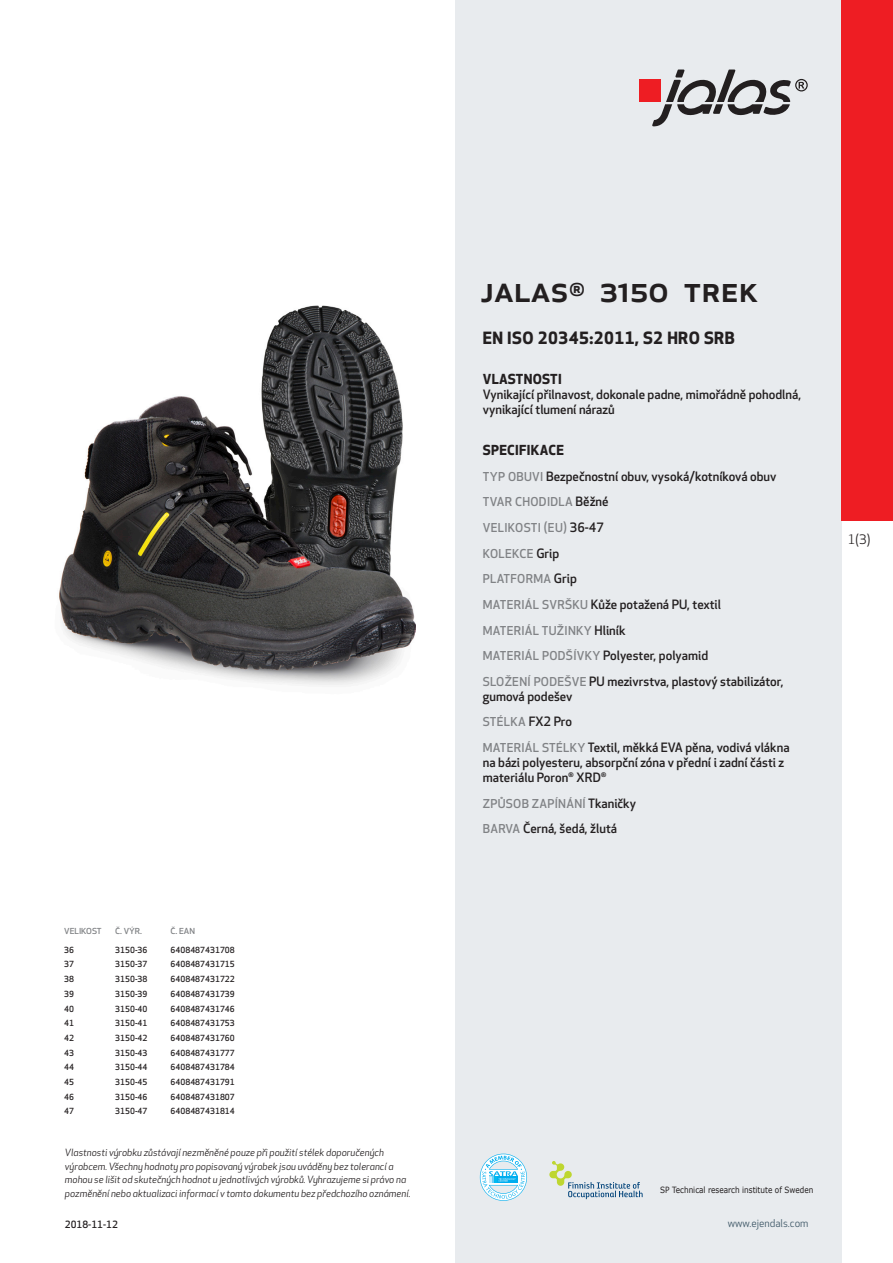
<style>
.page{position:relative;width:893px;height:1263px;background:#fff}
.page>*{position:absolute;margin:0;border:0;box-sizing:border-box;transform-origin:0 0}
.prodname{font:500 36px "Apex New";color:#231f20}
.Funktion_body{font:700 16.5px "Apex New";letter-spacing:.025em;color:#231f20}
.Funktion_body-2{font:700 13.5px "Apex New";letter-spacing:.025em;color:#231f20}
.t1{font:12.75px "Apex New";color:#231f20}
.Funktion_body-3{font:500 12.6px/15px "Apex New";color:#231f20}
.Funktion_body-4{font:500 12px "Apex New";letter-spacing:.025em;color:#808285}
.t2{font:10.5px "Apex New";color:#405968}
.t3{font:italic 9.75px/13.5px "Apex New";color:#231f20}
.Sidfot_datum{font:500 9.75px "Apex New";color:#231f20}
.t4{font:8.55px "Verdana";color:#231f20;scale:.85 1}
.ArticleTable_body{font:500 8.25px "Apex New";color:#231f20}
.ArticeTable_header{font:500 8.1px "Apex New";color:#808285;scale:1.06 1}
.s1{font-size:12px;color:#808285}
.s2{font-size:12.6px;color:#231f20}
</style>
<div class="page">
<div style="left:455px;top:0;width:387px;height:1263px;background:#e8ebee"></div>
<svg style="left:549px;top:1161px;width:94px;height:38px"></svg>
<svg style="left:480px;top:1154px;width:47px;height:47px"></svg>
<div style="left:639px;top:80px;width:22px;height:22px;background:#ee1d23"></div>
<svg style="left:652px;top:70px;width:156px;height:56px"></svg>
<div style="left:842px;top:0;width:51px;height:520px;background:#ee1d23"></div>
<img style="left:59px;top:305px;width:356px;height:380px">
<p class="ArticeTable_header" style="left:64px;top:925px;width:37px">VELIKOST</p>
<p class="ArticeTable_header" style="left:115px;top:925px;width:27px">Č. VÝR.</p>
<p class="ArticeTable_header" style="left:171px;top:925px;width:25px">Č. EAN</p>
<p class="ArticleTable_body" style="left:64px;top:944px;width:11px">36</p>
<p class="ArticleTable_body" style="left:115px;top:944px;width:34px">3150-36</p>
<p class="ArticleTable_body" style="left:171px;top:944px;width:66px">6408487431708</p>
<p class="ArticleTable_body" style="left:64px;top:959px;width:11px">37</p>
<p class="ArticleTable_body" style="left:115px;top:959px;width:34px">3150-37</p>
<p class="ArticleTable_body" style="left:171px;top:959px;width:66px">6408487431715</p>
<p class="ArticleTable_body" style="left:64px;top:973px;width:11px">38</p>
<p class="ArticleTable_body" style="left:115px;top:973px;width:34px">3150-38</p>
<p class="ArticleTable_body" style="left:171px;top:973px;width:66px">6408487431722</p>
<p class="ArticleTable_body" style="left:64px;top:988px;width:11px">39</p>
<p class="ArticleTable_body" style="left:115px;top:988px;width:34px">3150-39</p>
<p class="ArticleTable_body" style="left:171px;top:988px;width:66px">6408487431739</p>
<p class="ArticleTable_body" style="left:64px;top:1003px;width:11px">40</p>
<p class="ArticleTable_body" style="left:115px;top:1003px;width:34px">3150-40</p>
<p class="ArticleTable_body" style="left:171px;top:1003px;width:66px">6408487431746</p>
<p class="ArticleTable_body" style="left:64px;top:1018px;width:11px">41</p>
<p class="ArticleTable_body" style="left:115px;top:1018px;width:34px">3150-41</p>
<p class="ArticleTable_body" style="left:171px;top:1018px;width:66px">6408487431753</p>
<p class="ArticleTable_body" style="left:64px;top:1032px;width:11px">42</p>
<p class="ArticleTable_body" style="left:115px;top:1032px;width:34px">3150-42</p>
<p class="ArticleTable_body" style="left:171px;top:1032px;width:66px">6408487431760</p>
<p class="ArticleTable_body" style="left:64px;top:1047px;width:11px">43</p>
<p class="ArticleTable_body" style="left:115px;top:1047px;width:34px">3150-43</p>
<p class="ArticleTable_body" style="left:171px;top:1047px;width:66px">6408487431777</p>
<p class="ArticleTable_body" style="left:64px;top:1062px;width:11px">44</p>
<p class="ArticleTable_body" style="left:115px;top:1062px;width:34px">3150-44</p>
<p class="ArticleTable_body" style="left:171px;top:1062px;width:66px">6408487431784</p>
<p class="ArticleTable_body" style="left:64px;top:1076px;width:11px">45</p>
<p class="ArticleTable_body" style="left:115px;top:1076px;width:34px">3150-45</p>
<p class="ArticleTable_body" style="left:171px;top:1076px;width:66px">6408487431791</p>
<p class="ArticleTable_body" style="left:64px;top:1091px;width:11px">46</p>
<p class="ArticleTable_body" style="left:115px;top:1091px;width:34px">3150-46</p>
<p class="ArticleTable_body" style="left:171px;top:1091px;width:66px">6408487431807</p>
<p class="ArticleTable_body" style="left:64px;top:1106px;width:11px">47</p>
<p class="ArticleTable_body" style="left:115px;top:1106px;width:34px">3150-47</p>
<p class="ArticleTable_body" style="left:171px;top:1106px;width:66px">6408487431814</p>
<p class="t3" style="left:65px;top:1146px;width:347px">Vlastnosti výrobku zůstávají nezměněné pouze při použití stélek doporučených výrobcem. Všechny hodnoty pro popisovaný výrobek jsou uváděny bez tolerancí a mohou se lišit od skutečných hodnot u jednotlivých výrobků. Vyhrazujeme si právo na pozměnění nebo aktualizaci informací v tomto dokumentu bez předchozího oznámení.</p>
<p class="Sidfot_datum" style="left:65px;top:1218px;width:54px">2018-11-12</p>
<p class="prodname" style="left:480px;top:265px;width:279px">JALAS<sup>®</sup> 3150 Trek</p>
<p class="Funktion_body" style="left:483px;top:326px;width:253px">EN ISO 20345:2011, S2 HRO SRB</p>
<p class="Funktion_body-2" style="left:483px;top:370px;width:80px">VLASTNOSTI</p>
<p class="Funktion_body-3" style="left:483px;top:387px;width:320px">Vynikající přilnavost, dokonale padne, mimořádně pohodlná, vynikající tlumení nárazů</p>
<p class="Funktion_body-2" style="left:483px;top:440px;width:83px">SPECIFIKACE</p>
<p class="Funktion_body-3" style="left:483px;top:468px;width:295px"><span class="s1">TYP OBUVI</span> Bezpečnostní obuv, vysoká/kotníková obuv</p>
<p class="Funktion_body-4" style="left:483px;top:494px;width:127px">TVAR CHODIDLA <span class="s2">Běžné</span></p>
<p class="Funktion_body-4" style="left:483px;top:520px;width:123px">VELIKOSTI (EU) <span class="s2">36-47</span></p>
<p class="Funktion_body-4" style="left:483px;top:545px;width:78px">KOLEKCE <span class="s2">Grip</span></p>
<p class="Funktion_body-4" style="left:483px;top:571px;width:96px">PLATFORMA <span class="s2">Grip</span></p>
<p class="Funktion_body-3" style="left:483px;top:597px;width:240px"><span class="s1">MATERIÁL SVRŠKU</span> Kůže potažená PU, textil</p>
<p class="Funktion_body-4" style="left:483px;top:622px;width:144px">MATERIÁL TUŽINKY <span class="s2">Hliník</span></p>
<p class="Funktion_body-3" style="left:483px;top:648px;width:227px"><span class="s1">MATERIÁL PODŠÍVKY</span> Polyester, polyamid</p>
<p class="Funktion_body-3" style="left:483px;top:673px;width:302px"><span class="s1">SLOŽENÍ PODEŠVE</span> PU mezivrstva, plastový stabilizátor, gumová podešev</p>
<p class="Funktion_body-4" style="left:483px;top:714px;width:91px">STÉLKA <span class="s2">FX2 Pro</span></p>
<p class="Funktion_body-3" style="left:483px;top:740px;width:308px"><span class="s1">MATERIÁL STÉLKY</span> Textil, měkká EVA pěna, vodivá vlákna na bázi polyesteru, absorpční zóna v přední i zadní části z materiálu Poron<sup>®</sup> XRD<sup>®</sup></p>
<p class="Funktion_body-4" style="left:483px;top:795px;width:155px">ZPŮSOB ZAPÍNÁNÍ <span class="s2">Tkaničky</span></p>
<p class="Funktion_body-3" style="left:483px;top:821px;width:136px"><span class="s1">BARVA</span> Černá, šedá, žlutá</p>
<p class="t1" style="left:848px;top:531px;width:24px">1(3)</p>
<p class="t4" style="left:660px;top:1184px;width:182px">SP Technical research institute of Sweden</p>
<p class="t2" style="left:728px;top:1217px;width:82px">www.ejendals.com</p>
</div>
